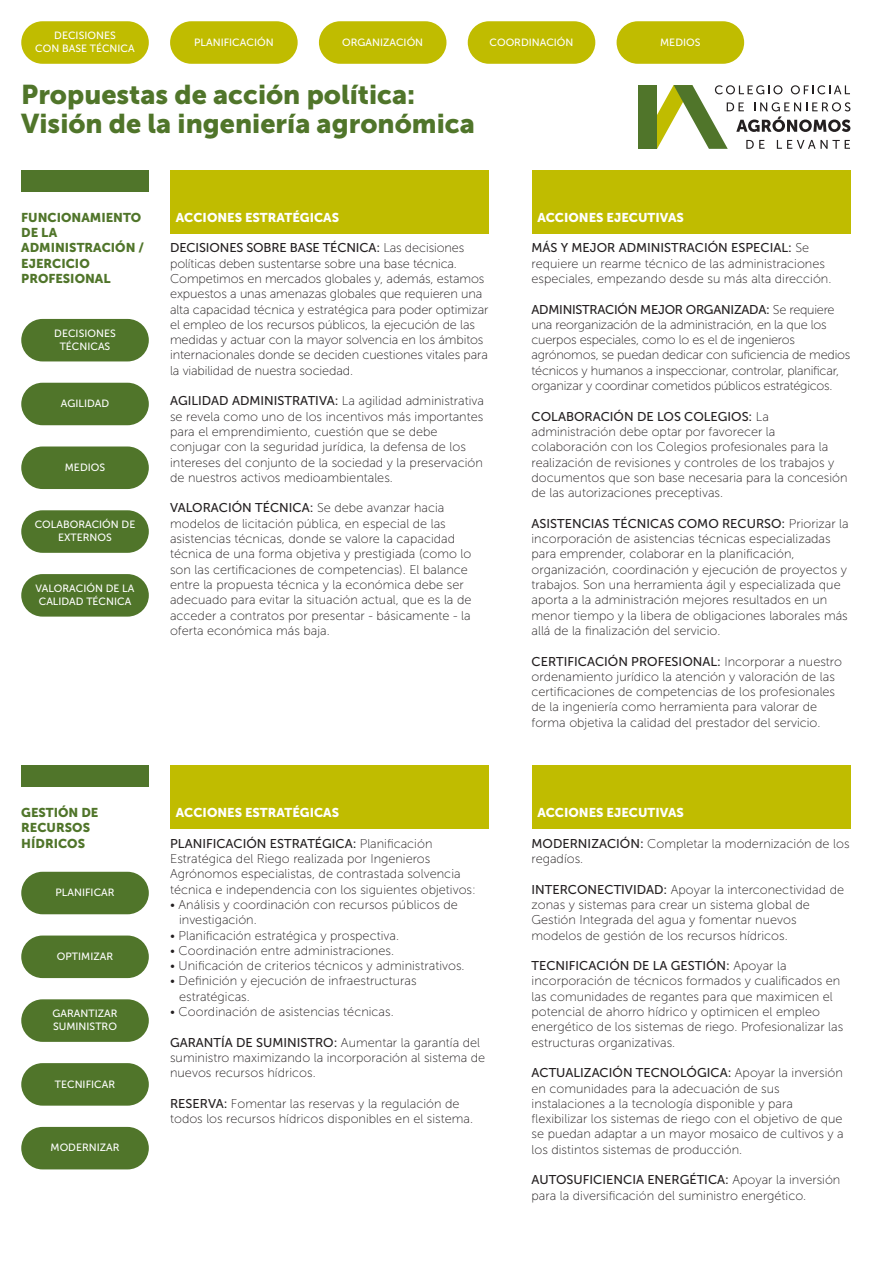
<style>
.page{position:relative;width:893px;height:1263px;background:#fff}
.page>*{position:absolute;margin:0;border:0;box-sizing:border-box;transform-origin:0 0}
.t1{font:27px/28.5px "Museo Sans 900";color:#50752a}
.t2{font:12.75px/15.3px "Museo Sans 100";color:#231f20}
.t3{font:12.75px "Museo Sans 500";color:#231f20}
.t4{font:12.75px/15.3px "Museo Sans 100";letter-spacing:-.02em;color:#231f20}
.t5{font:12.75px/15.3px "Museo Sans 900";color:#50752a}
.t6{font:12.75px "Museo Sans 900";color:#fff}
.t7{font:12.75px "Museo Sans 500";letter-spacing:-.02em;color:#231f20}
.t8{font:10.5px/12.6px "Museo Sans 500";color:#fff;text-align:center}
.s1{font-family:"Museo Sans 100"}
.s2{font-family:"Museo Sans 500"}
</style>
<div class="page">
<div style="left:170px;top:170px;width:319px;height:64px;background:#c0bc00"></div>
<div style="left:531px;top:170px;width:319px;height:64px;background:#c0bc00"></div>
<svg style="left:638px;top:85px;width:212px;height:64px"></svg>
<div style="left:21px;top:170px;width:128px;height:21px;background:#50752a"></div>
<div style="left:170px;top:765px;width:319px;height:64px;background:#c0bc00"></div>
<div style="left:531px;top:765px;width:319px;height:64px;background:#c0bc00"></div>
<div style="left:21px;top:765px;width:128px;height:22px;background:#50752a"></div>
<div style="left:21px;top:319px;width:128px;height:42px;background:#50752a;border-radius:21px"></div>
<div style="left:21px;top:383px;width:128px;height:42px;background:#50752a;border-radius:21px"></div>
<div style="left:21px;top:21px;width:128px;height:43px;background:#c0bc00;border-radius:21px"></div>
<div style="left:21px;top:510px;width:128px;height:43px;background:#50752a;border-radius:21px"></div>
<div style="left:21px;top:574px;width:128px;height:43px;background:#50752a;border-radius:21px"></div>
<div style="left:21px;top:999px;width:128px;height:43px;background:#50752a;border-radius:21px"></div>
<div style="left:21px;top:446px;width:128px;height:43px;background:#50752a;border-radius:21px"></div>
<div style="left:21px;top:872px;width:128px;height:42px;background:#50752a;border-radius:21px"></div>
<div style="left:170px;top:21px;width:128px;height:43px;background:#c0bc00;border-radius:21px"></div>
<div style="left:319px;top:21px;width:127px;height:43px;background:#c0bc00;border-radius:21px"></div>
<div style="left:468px;top:21px;width:127px;height:43px;background:#c0bc00;border-radius:21px"></div>
<div style="left:617px;top:21px;width:127px;height:43px;background:#c0bc00;border-radius:21px"></div>
<div style="left:21px;top:935px;width:128px;height:43px;background:#50752a;border-radius:21px"></div>
<div style="left:21px;top:1063px;width:128px;height:43px;background:#50752a;border-radius:21px"></div>
<div style="left:21px;top:1127px;width:128px;height:42px;background:#50752a;border-radius:21px"></div>
<p class="t8" style="left:35px;top:29px;width:101px">DECISIONES<br>CON BASE TÉCNICA</p>
<p class="t8" style="left:194px;top:36px;width:81px">PLANIFICACIÓN</p>
<p class="t8" style="left:342px;top:36px;width:83px">ORGANIZACIÓN</p>
<p class="t8" style="left:489px;top:36px;width:86px">COORDINACIÓN</p>
<p class="t8" style="left:660px;top:36px;width:42px">MEDIOS</p>
<h1 class="t1" style="left:21px;top:81px;width:455px">Propuestas de acción política:<br>Visión de la ingeniería agronómica</h1>
<p class="t5" style="left:21px;top:210px;width:124px">FUNCIONAMIENTO<br>DE LA<br>ADMINISTRACIÓN /<br>EJERCICIO<br>PROFESIONAL</p>
<p class="t8" style="left:54px;top:327px;width:63px">DECISIONES<br>TÉCNICAS</p>
<p class="t8" style="left:61px;top:397px;width:50px">AGILIDAD</p>
<p class="t8" style="left:65px;top:461px;width:42px">MEDIOS</p>
<p class="t8" style="left:35px;top:518px;width:102px">COLABORACIÓN DE<br>EXTERNOS</p>
<p class="t8" style="left:36px;top:582px;width:100px">VALORACIÓN DE LA<br>CALIDAD TÉCNICA</p>
<p class="t6" style="left:176px;top:210px;width:165px">ACCIONES ESTRATÉGICAS</p>
<p class="t3" style="left:170px;top:241px;width:296px">DECISIONES SOBRE BASE TÉCNICA: <span class="s1">Las decisiones</span></p>
<p class="t2" style="left:170px;top:256px;width:320px">políticas deben sustentarse sobre una base técnica.<br>Competimos en mercados globales y, además, estamos expuestos a unas amenazas globales que requieren una alta capacidad técnica y estratégica para poder optimizar el empleo de los recursos públicos, la ejecución de las medidas y actuar con la mayor solvencia en los ámbitos internacionales donde se deciden cuestiones vitales para la viabilidad de nuestra sociedad.</p>
<p class="t2" style="left:170px;top:393px;width:315px"><span class="s2">AGILIDAD ADMINISTRATIVA:</span> La agilidad administrativa se revela como uno de los incentivos más importantes para el emprendimiento, cuestión que se debe conjugar con la seguridad jurídica, la defensa de los intereses del conjunto de la sociedad y la preservación de nuestros activos medioambientales.</p>
<p class="t3" style="left:170px;top:501px;width:276px">VALORACIÓN TÉCNICA: <span class="s1">Se debe avanzar hacia</span></p>
<p class="t2" style="left:170px;top:516px;width:303px">modelos de licitación pública, en especial de las asistencias técnicas, donde se valore la capacidad técnica de una forma objetiva y prestigiada (como lo son las certificaciones de competencias). El balance entre la propuesta técnica y la económica debe ser adecuado para evitar la situación actual, que es la de acceder a contratos por presentar - básicamente - la oferta económica más baja.</p>
<p class="t5" style="left:21px;top:805px;width:79px">GESTIÓN DE<br>RECURSOS<br>HÍDRICOS</p>
<p class="t8" style="left:56px;top:886px;width:61px">PLANIFICAR</p>
<p class="t8" style="left:57px;top:950px;width:58px">OPTIMIZAR</p>
<p class="t8" style="left:53px;top:1007px;width:66px;text-align:left">GARANTIZAR<br>SUMINISTRO</p>
<p class="t8" style="left:55px;top:1078px;width:62px">TECNIFICAR</p>
<p class="t8" style="left:51px;top:1141px;width:70px">MODERNIZAR</p>
<p class="t6" style="left:176px;top:805px;width:165px">ACCIONES ESTRATÉGICAS</p>
<p class="t3" style="left:170px;top:836px;width:264px">PLANIFICACIÓN ESTRATÉGICA: <span class="s1">Planificación</span></p>
<p class="t2" style="left:170px;top:851px;width:307px">Estratégica del Riego realizada por Ingenieros<br>Agrónomos especialistas, de contrastada solvencia técnica e independencia con los siguientes objetivos:</p>
<p class="t2" style="left:179px;top:897px;width:280px;text-indent:-9px">• Análisis y coordinación con recursos públicos de investigación.</p>
<p class="t2" style="left:170px;top:928px;width:230px">• Planificación estratégica y prospectiva.</p>
<p class="t2" style="left:170px;top:943px;width:225px">• Coordinación entre administraciones.</p>
<p class="t2" style="left:170px;top:958px;width:296px">• Unificación de criterios técnicos y administrativos.</p>
<p class="t2" style="left:179px;top:973px;width:239px;text-indent:-9px">• Definición y ejecución de infraestructuras estratégicas.</p>
<p class="t2" style="left:170px;top:1004px;width:225px">• Coordinación de asistencias técnicas.</p>
<p class="t3" style="left:170px;top:1035px;width:312px">GARANTÍA DE SUMINISTRO: <span class="s1">Aumentar la garantía del</span></p>
<p class="t2" style="left:170px;top:1050px;width:317px">suministro maximizando la incorporación al sistema de nuevos recursos hídricos.</p>
<p class="t2" style="left:170px;top:1096px;width:304px"><span class="s2">RESERVA:</span> Fomentar las reservas y la regulación de todos los recursos hídricos disponibles en el sistema.</p>
<p class="t6" style="left:537px;top:210px;width:148px">ACCIONES EJECUTIVAS</p>
<p class="t3" style="left:531px;top:241px;width:279px">MÁS Y MEJOR ADMINISTRACIÓN ESPECIAL: <span class="s1">Se</span></p>
<p class="t2" style="left:531px;top:256px;width:301px">requiere un rearme técnico de las administraciones especiales, empezando desde su más alta dirección.</p>
<p class="t7" style="left:531px;top:302px;width:305px">ADMINISTRACIÓN MEJOR ORGANIZADA: <span class="s1">Se requiere</span></p>
<p class="t4" style="left:531px;top:317px;width:320px">una reorganización de la administración, en la que los cuerpos especiales, como lo es el de ingenieros agrónomos, se puedan dedicar con suficiencia de medios técnicos y humanos a inspeccionar, controlar, planificar, organizar y coordinar cometidos públicos estratégicos.</p>
<p class="t3" style="left:531px;top:409px;width:239px">COLABORACIÓN DE LOS COLEGIOS: <span class="s1">La</span></p>
<p class="t2" style="left:531px;top:424px;width:318px">administración debe optar por favorecer la colaboración con los Colegios profesionales para la realización de revisiones y controles de los trabajos y documentos que son base necesaria para la concesión de las autorizaciones preceptivas.</p>
<p class="t3" style="left:531px;top:516px;width:319px">ASISTENCIAS TÉCNICAS COMO RECURSO: <span class="s1">Priorizar la</span></p>
<p class="t2" style="left:531px;top:531px;width:318px">incorporación de asistencias técnicas especializadas para emprender, colaborar en la planificación, organización, coordinación y ejecución de proyectos y trabajos. Son una herramienta ágil y especializada que aporta a la administración mejores resultados en un menor tiempo y la libera de obligaciones laborales más allá de la finalización del servicio.</p>
<p class="t3" style="left:531px;top:654px;width:312px">CERTIFICACIÓN PROFESIONAL: <span class="s1">Incorporar a nuestro</span></p>
<p class="t2" style="left:531px;top:669px;width:305px">ordenamiento jurídico la atención y valoración de las certificaciones de competencias de los profesionales de la ingeniería como herramienta para valorar de forma objetiva la calidad del prestador del servicio.</p>
<p class="t6" style="left:537px;top:805px;width:148px">ACCIONES EJECUTIVAS</p>
<p class="t2" style="left:532px;top:836px;width:320px"><span class="s2">MODERNIZACIÓN:</span> Completar la modernización de los regadíos.</p>
<p class="t2" style="left:532px;top:882px;width:314px"><span class="s2">INTERCONECTIVIDAD:</span> Apoyar la interconectividad de zonas y sistemas para crear un sistema global de Gestión Integrada del agua y fomentar nuevos modelos de gestión de los recursos hídricos.</p>
<p class="t3" style="left:532px;top:959px;width:256px">TECNIFICACIÓN DE LA GESTIÓN: <span class="s1">Apoyar la</span></p>
<p class="t2" style="left:532px;top:973px;width:313px">incorporación de técnicos formados y cualificados en las comunidades de regantes para que maximicen el potencial de ahorro hídrico y optimicen el empleo energético de los sistemas de riego. Profesionalizar las estructuras organizativas.</p>
<p class="t3" style="left:532px;top:1066px;width:313px">ACTUALIZACIÓN TECNOLÓGICA: <span class="s1">Apoyar la inversión</span></p>
<p class="t2" style="left:532px;top:1081px;width:314px">en comunidades para la adecuación de sus instalaciones a la tecnología disponible y para flexibilizar los sistemas de riego con el objetivo de que se puedan adaptar a un mayor mosaico de cultivos y a los distintos sistemas de producción.</p>
<p class="t3" style="left:532px;top:1173px;width:310px">AUTOSUFICIENCIA ENERGÉTICA: <span class="s1">Apoyar la inversión</span></p>
<p class="t2" style="left:532px;top:1188px;width:276px">para la diversificación del suministro energético.</p>
</div>
